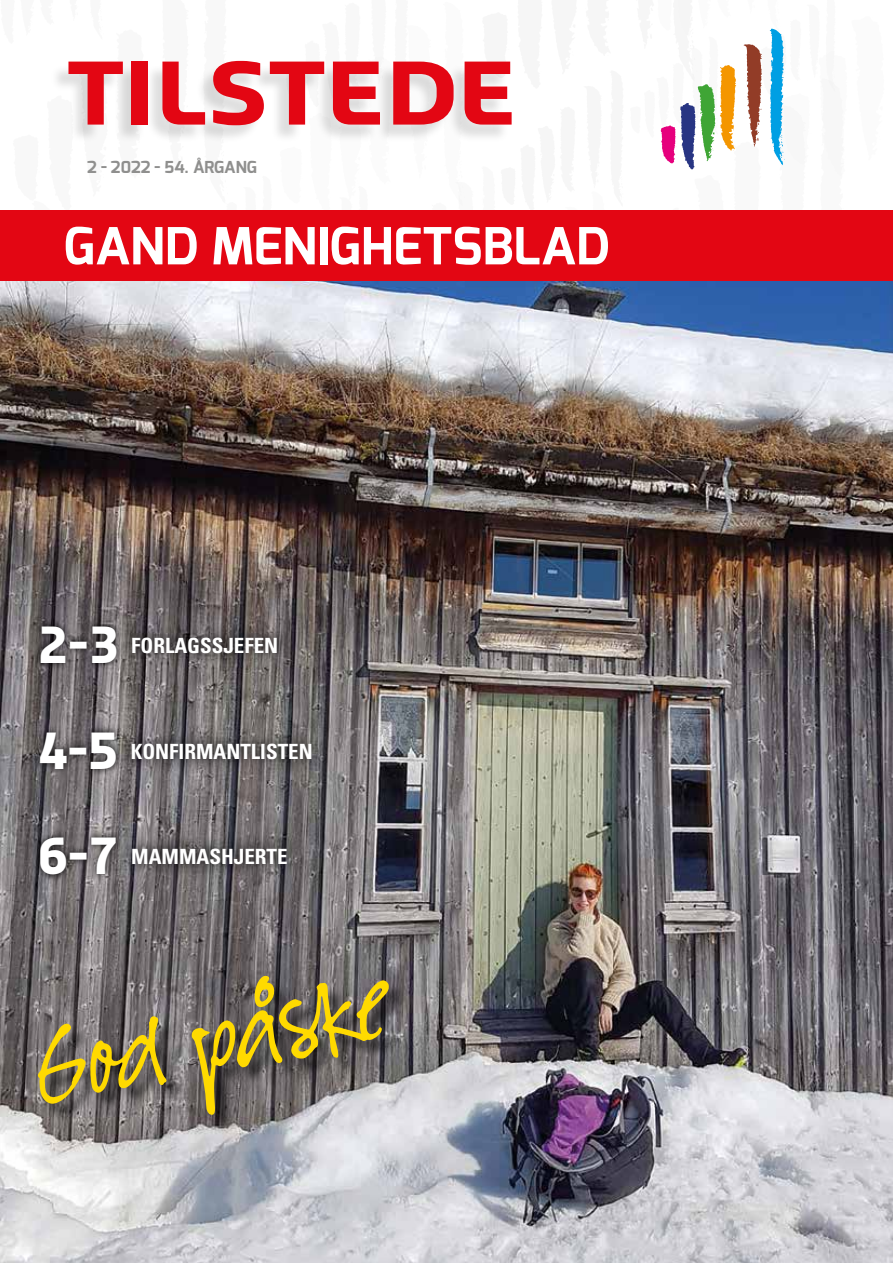
<style>
.page{position:relative;width:893px;height:1263px;background:#fff}
.page>*{position:absolute;margin:0;border:0;box-sizing:border-box;transform-origin:0 0}
.t1{font:135px "Suomi Hand Script";color:#ffda00}
.t2{font:700 84px "Sansa Std";color:#e30613;scale:1.12 1}
.t3{font:700 51px "Exo";color:#fff}
.t4{font:700 48.6px "Sansa Std";color:#fff}
.t5{font:700 condensed 21px "Univers";color:#fff}
.t6{font:700 16.5px "Exo";color:#8f8f8e}
</style>
<div class="page">
<img style="left:0;top:281px;width:893px;height:982px">
<svg style="left:660px;top:28px;width:175px;height:142px"></svg>
<div style="left:50px;top:64px;width:460px;height:80px;background:#000;opacity:.13"></div>
<div style="left:0;top:210px;width:893px;height:71px;background:#e30613"></div>
<svg style="left:33px;top:618px;width:92px;height:52px;background:#4f4b4d"></svg>
<svg style="left:118px;top:623px;width:173px;height:44px;background:#5c5757"></svg>
<div style="left:41px;top:978px;width:366px;height:155px;background:#000;opacity:.6"></div>
<svg style="left:32px;top:724px;width:92px;height:53px;background:#585456"></svg>
<svg style="left:118px;top:729px;width:207px;height:44px;background:#5f5b5c"></svg>
<svg style="left:32px;top:829px;width:92px;height:54px;background:#5b5759"></svg>
<svg style="left:118px;top:834px;width:182px;height:44px;background:#5d595b"></svg>
<h2 class="t2" style="left:67px;top:38px;width:404px">TILSTEDE</h2>
<p class="t6" style="left:87px;top:156px;width:171px">2 - 2022 - 54. ÅRGANG</p>
<h3 class="t3" style="left:64px;top:213px;width:548px">GAND MENIGHETSBLAD</h3>
<h3 class="t4" style="left:38px;top:612px;width:82px">2-3</h3>
<p class="t5" style="left:131px;top:632px;width:149px">FORLAGSSJEFEN</p>
<h3 class="t4" style="left:38px;top:719px;width:82px">4-5</h3>
<p class="t5" style="left:131px;top:739px;width:184px">KONFIRMANTLISTEN</p>
<h3 class="t4" style="left:38px;top:824px;width:82px">6-7</h3>
<p class="t5" style="left:131px;top:844px;width:158px">MAMMASHJERTE</p>
<h1 class="t1" style="left:24px;top:1002px;width:357px;rotate:-11deg">God påske</h1>
</div>
